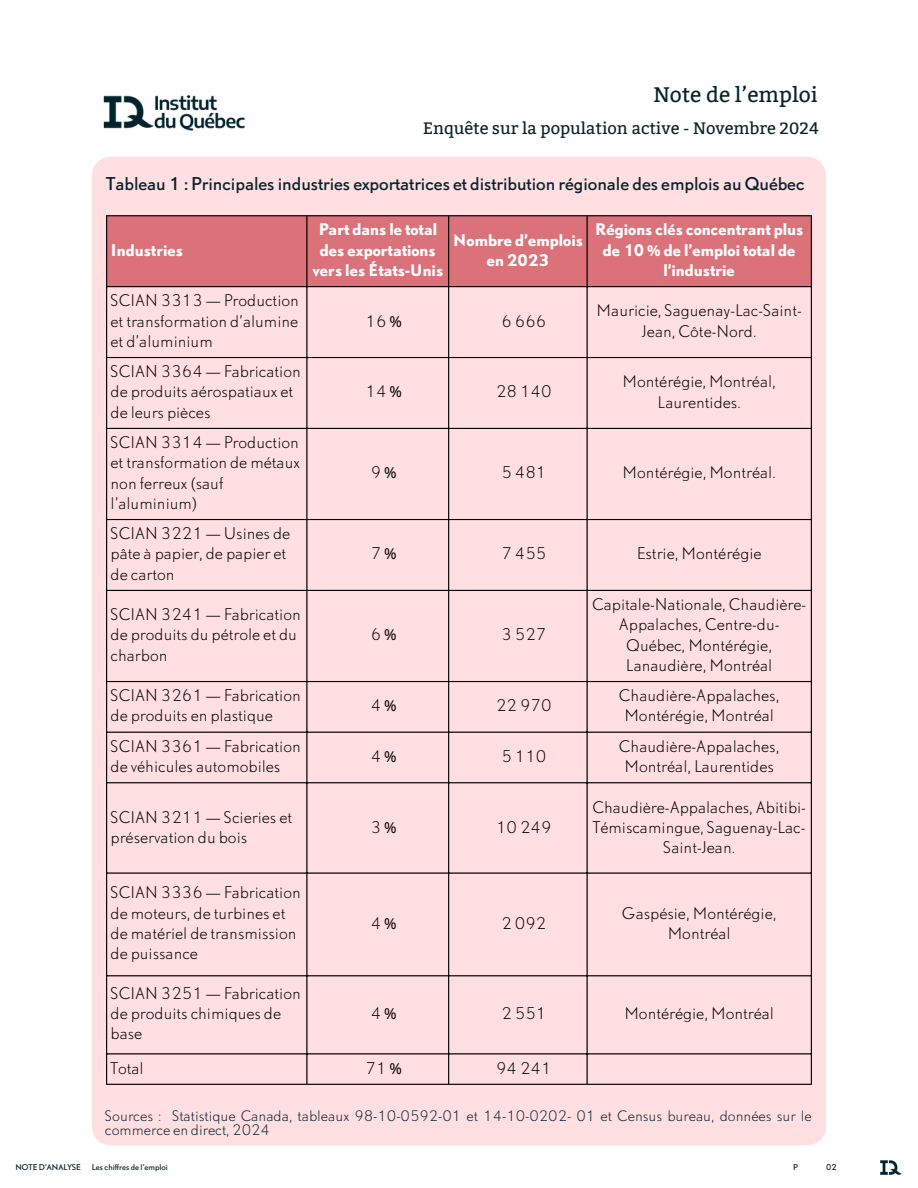
<style>
.page{position:relative;width:918px;height:1188px;background:#fff}
.page>*{position:absolute;margin:0;border:0;box-sizing:border-box;transform-origin:0 0}
.t1{font:21px "Bitter";color:#06232c}
.t2{font:16.5px "DTL Nobel T";color:#06232c}
.t3{font:16.5px "Bitter";color:#06232c}
.t4{font:300 15px/20.2px "DTL Nobel T";color:#000}
.t5{font:700 15px/20.2px "DTL Nobel T";color:#fff;text-align:center}
.t6{font:300 13.5px/13.5px "DTL Nobel T";color:#06232c}
.t7{font:7.5px "DTL Nobel T";color:#06232c}
.s1{font-family:"Noto Sans"}
.s2{font-family:"Noto Sans";font-weight:400}
</style>
<div class="page">
<img style="left:880px;top:1160px;width:22px;height:15px">
<div style="left:92px;top:157px;width:734px;height:988px;background:#ffdfe1"></div>
<img style="left:103px;top:95px;width:142px;height:36px">
<div style="left:107px;top:216px;width:704px;height:70px;background:#db727a"></div>
<hr style="left:106px;top:216px;width:1px;height:868px;background:#000">
<hr style="left:306px;top:216px;width:2px;height:868px;background:#000">
<hr style="left:448px;top:216px;width:1px;height:868px;background:#000">
<hr style="left:587px;top:216px;width:1px;height:868px;background:#000">
<hr style="left:811px;top:216px;width:1px;height:868px;background:#000">
<hr style="left:106px;top:215px;width:706px;height:1px;background:#000">
<hr style="left:106px;top:286px;width:706px;height:1px;background:#000">
<hr style="left:106px;top:357px;width:706px;height:1px;background:#000">
<hr style="left:106px;top:428px;width:706px;height:1px;background:#000">
<hr style="left:106px;top:519px;width:706px;height:1px;background:#000">
<hr style="left:106px;top:590px;width:706px;height:1px;background:#000">
<hr style="left:106px;top:681px;width:706px;height:1px;background:#000">
<hr style="left:106px;top:732px;width:706px;height:1px;background:#000">
<hr style="left:106px;top:782px;width:706px;height:1px;background:#000">
<hr style="left:106px;top:872px;width:706px;height:2px;background:#000">
<hr style="left:106px;top:975px;width:706px;height:1px;background:#000">
<hr style="left:106px;top:1053px;width:706px;height:1px;background:#000">
<hr style="left:106px;top:1084px;width:706px;height:1px;background:#000">
<p class="t1" style="left:653px;top:83px;width:166px">Note de l’emploi</p>
<h4 class="t3" style="left:423px;top:118px;width:398px">Enquête sur la population active - Novembre 2024</h4>
<p class="t2" style="left:106px;top:172px;width:700px">Tableau 1 : Principales industries exportatrices et distribution régionale des emplois au Québec</p>
<h1 class="t5" style="left:111px;top:239px;width:74px">Industries</h1>
<p class="t4" style="left:111px;top:290px;width:190px;text-align:justify">SCIAN 3313 — Production et transformation d’alumine et d’aluminium</p>
<p class="t4" style="left:111px;top:361px;width:192px">SCIAN 3364 — Fabrication de produits aérospatiaux et de leurs pièces</p>
<p class="t4" style="left:111px;top:432px;width:191px">SCIAN 3314 — Production et transformation de métaux non ferreux (sauf l’aluminium)</p>
<p class="t4" style="left:111px;top:523px;width:181px">SCIAN 3221 — Usines de pâte à papier, de papier et de carton</p>
<p class="t4" style="left:111px;top:604px;width:192px">SCIAN 3241 — Fabrication de produits du pétrole et du charbon</p>
<h2 class="t5" style="left:312px;top:219px;width:132px">Part dans le total des exportations vers les États-Unis</h2>
<h2 class="t5" style="left:453px;top:229px;width:132px">Nombre d’emplois en 2023</h2>
<p class="t5" style="left:595px;top:219px;width:210px">Régions clés concentrant plus de 10 <span class="s1">%</span> de l’emploi total de l’industrie</p>
<p class="t4" style="left:366px;top:311px;width:38px">16<span class="s2">%</span></p>
<p class="t4" style="left:501px;top:311px;width:46px">6 666</p>
<p class="t4" style="left:597px;top:300px;width:207px;text-align:center">Mauricie, Saguenay-Lac-Saint-<br>Jean, Côte-Nord.</p>
<p class="t4" style="left:366px;top:381px;width:38px">14<span class="s2">%</span></p>
<p class="t4" style="left:496px;top:381px;width:57px">28 140</p>
<p class="t4" style="left:622px;top:371px;width:155px;text-align:center">Montérégie, Montréal,<br>Laurentides.</p>
<p class="t4" style="left:371px;top:462px;width:27px">9<span class="s2">%</span></p>
<p class="t4" style="left:501px;top:462px;width:46px">5 481</p>
<p class="t4" style="left:623px;top:462px;width:155px">Montérégie, Montréal.</p>
<p class="t4" style="left:371px;top:543px;width:27px">7<span class="s2">%</span></p>
<p class="t4" style="left:501px;top:543px;width:46px">7 455</p>
<p class="t4" style="left:637px;top:543px;width:126px">Estrie, Montérégie</p>
<p class="t4" style="left:371px;top:624px;width:27px">6<span class="s2">%</span></p>
<p class="t4" style="left:501px;top:624px;width:46px">3 527</p>
<p class="t4" style="left:592px;top:594px;width:216px;text-align:center">Capitale-Nationale, Chaudière-<br>Appalaches, Centre-du-<br>Québec, Montérégie,<br>Lanaudière, Montréal</p>
<p class="t4" style="left:111px;top:685px;width:192px">SCIAN 3261 — Fabrication de produits en plastique</p>
<p class="t4" style="left:371px;top:695px;width:27px">4<span class="s2">%</span></p>
<p class="t4" style="left:496px;top:695px;width:57px">22 970</p>
<p class="t4" style="left:619px;top:685px;width:162px;text-align:center">Chaudière-Appalaches,<br>Montérégie, Montréal</p>
<p class="t4" style="left:111px;top:736px;width:192px">SCIAN 3361 — Fabrication de véhicules automobiles</p>
<p class="t4" style="left:371px;top:746px;width:27px">4<span class="s2">%</span></p>
<p class="t4" style="left:501px;top:746px;width:46px">5 110</p>
<p class="t4" style="left:619px;top:736px;width:162px;text-align:center">Chaudière-Appalaches,<br>Montréal, Laurentides</p>
<p class="t4" style="left:111px;top:807px;width:183px">SCIAN 3211 — Scieries et préservation du bois</p>
<p class="t4" style="left:371px;top:817px;width:27px">3<span class="s2">%</span></p>
<p class="t4" style="left:496px;top:817px;width:57px">10 249</p>
<p class="t4" style="left:592px;top:797px;width:215px;text-align:center">Chaudière-Appalaches, Abitibi-<br>Témiscamingue, Saguenay-Lac-<br>Saint-Jean.</p>
<p class="t4" style="left:111px;top:882px;width:192px">SCIAN 3336 — Fabrication de moteurs, de turbines et de matériel de transmission de puissance</p>
<p class="t4" style="left:111px;top:983px;width:192px">SCIAN 3251 — Fabrication de produits chimiques de base</p>
<p class="t4" style="left:371px;top:913px;width:27px">4<span class="s2">%</span></p>
<p class="t4" style="left:501px;top:913px;width:46px">2 092</p>
<p class="t4" style="left:622px;top:903px;width:156px;text-align:center">Gaspésie, Montérégie,<br>Montréal</p>
<p class="t4" style="left:371px;top:1003px;width:27px">4<span class="s2">%</span></p>
<p class="t4" style="left:501px;top:1003px;width:46px">2 551</p>
<p class="t4" style="left:624px;top:1003px;width:151px">Montérégie, Montréal</p>
<p class="t4" style="left:111px;top:1058px;width:35px">Total</p>
<p class="t4" style="left:366px;top:1058px;width:38px">71<span class="s2">%</span></p>
<p class="t4" style="left:496px;top:1058px;width:57px">94 241</p>
<p class="t6" style="left:105px;top:1109px;width:708px">Sources : Statistique Canada, tableaux 98-10-0592-01 et 14-10-0202- 01 et Census bureau, données sur le commerce en direct, 2024</p>
<p class="t7" style="left:15px;top:1162px;width:67px">NOTE D’ANALYSE</p>
<p class="t7" style="left:92px;top:1162px;width:78px">Les chiffres de l’emploi</p>
<p class="t7" style="left:793px;top:1162px;width:6px">P</p>
<h3 class="t7" style="left:826px;top:1162px;width:12px">02</h3>
</div>
